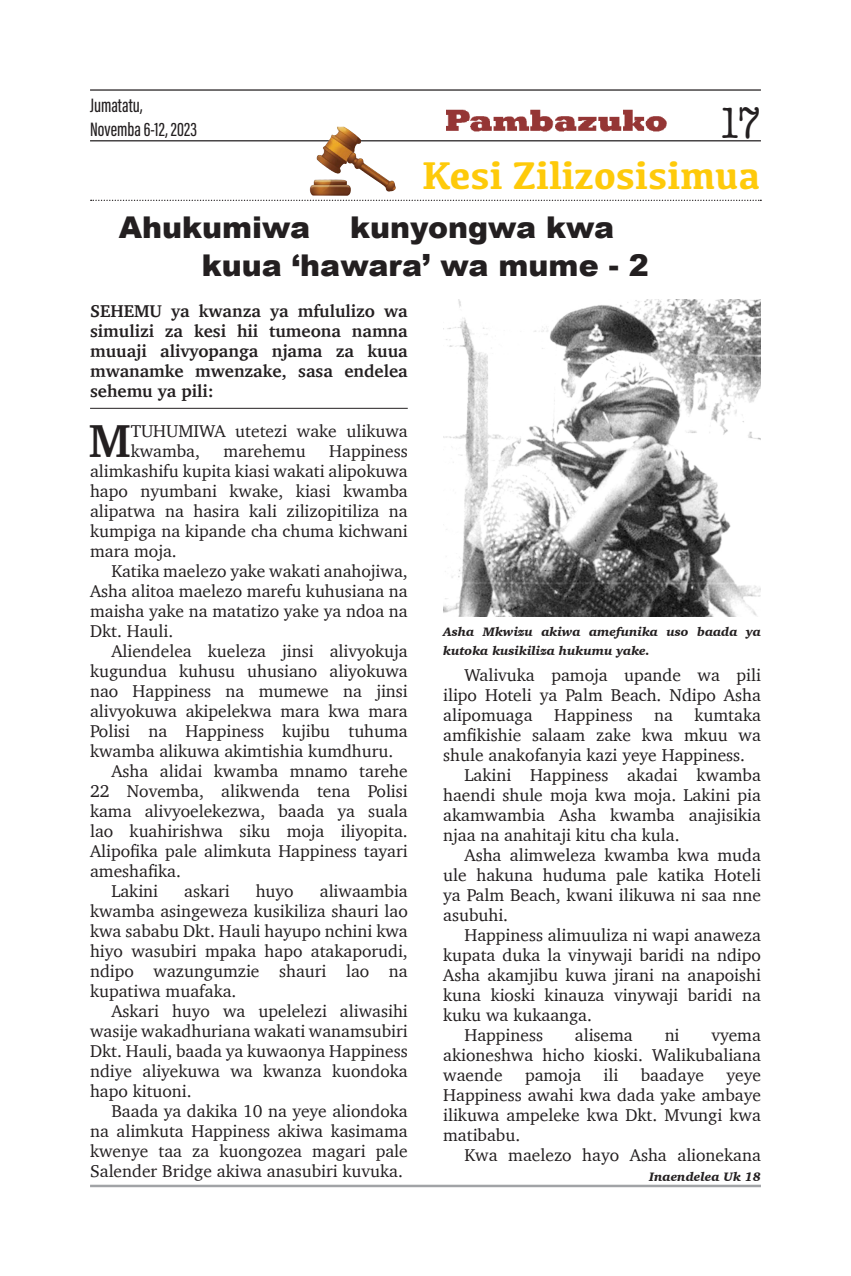
<style>
.page{position:relative;width:851px;height:1276px;background:#fff}
.page>*{position:absolute;margin:0;border:0;box-sizing:border-box;transform-origin:0 0}
.t1{font:700 47.25px "Charter";color:#231f20}
.t2{font:45px "American Typewriter";color:#231f20;scale:.84 1}
.t3{font:700 40px "Kefa";color:#feca0a}
.t4{font:900 30px "Arial";color:#231f20}
.t5{font:20px/24px "Acumin Variable Concept";color:#231f20}
.t6{font:17.5px/20px "Charter";color:#231f20;text-align:justify}
.t7{font:700 17.5px/20px "Charter";color:#231f20;text-align:justify}
.t8{font:italic 900 12.5px/18.8px "Charter";color:#231f20}
</style>
<div class="page">
<hr style="left:90px;top:89px;width:670px;height:2px;background:#231f20">
<hr style="left:90px;top:140px;width:670px;height:1px;background:#231f20">
<hr style="left:90px;top:1184px;width:670px;height:3px;background:#a1a3a6">
<svg style="left:91px;top:200px;width:670px;height:1px"></svg>
<img style="left:446px;top:109px;width:220px;height:23px">
<img style="left:308px;top:127px;width:88px;height:69px">
<hr style="left:90px;top:408px;width:317px;height:1px;background:#231f20">
<img style="left:443px;top:299px;width:317px;height:318px">
<p class="t5" style="left:90px;top:92px;width:108px">Jumatatu,<br>Novemba 6-12, 2023</p>
<h2 class="t2" style="left:717px;top:88px;width:53px">17</h2>
<p class="t3" style="left:421px;top:148px;width:340px">Kesi Zilizosisimua</p>
<p class="t4" style="left:119px;top:205px;width:193px">Ahukumiwa</p>
<p class="t4" style="left:350px;top:205px;width:265px">kunyongwa kwa</p>
<p class="t4" style="left:202px;top:243px;width:448px">kuua ‘hawara’ wa mume - 2</p>
<p class="t7" style="left:90px;top:300px;width:319px">SEHEMU ya kwanza ya mfululizo wa simulizi za kesi hii tumeona namna muuaji alivyopanga njama za kuua mwanamke mwenzake, sasa endelea sehemu ya pili:</p>
<p class="t1" style="left:89px;top:400px;width:43px">M</p>
<p class="t6" style="left:131px;top:420px;width:278px">TUHUMIWA utetezi wake ulikuwa kwamba,</p>
<p class="t6" style="left:223px;top:440px;width:84px">marehemu</p>
<p class="t6" style="left:90px;top:440px;width:319px;text-indent:239px">Happiness alimkashifu kupita kiasi wakati alipokuwa hapo nyumbani kwake, kiasi kwamba alipatwa na hasira kali zilizopitiliza na kumpiga na kipande cha chuma kichwani mara moja.</p>
<p class="t6" style="left:90px;top:560px;width:319px;text-indent:21px">Katika maelezo yake wakati anahojiwa, Asha alitoa maelezo marefu kuhusiana na maisha yake na matatizo yake ya ndoa na Dkt. Hauli.</p>
<p class="t6" style="left:90px;top:640px;width:319px;text-indent:21px">Aliendelea kueleza jinsi alivyokuja kugundua kuhusu uhusiano aliyokuwa nao Happiness na mumewe na jinsi alivyokuwa akipelekwa mara kwa mara Polisi na Happiness kujibu tuhuma kwamba alikuwa akimtishia kumdhuru.</p>
<p class="t6" style="left:90px;top:760px;width:319px;text-indent:21px">Asha alidai kwamba mnamo tarehe 22 Novemba, alikwenda tena Polisi kama alivyoelekezwa, baada ya suala lao kuahirishwa siku moja iliyopita.<br>Alipofika pale alimkuta Happiness tayari ameshafika.</p>
<p class="t6" style="left:111px;top:880px;width:48px">Lakini</p>
<p class="t6" style="left:184px;top:880px;width:47px">askari</p>
<p class="t6" style="left:256px;top:880px;width:39px">huyo</p>
<p class="t6" style="left:90px;top:880px;width:319px;text-indent:230px">aliwaambia kwamba asingeweza kusikiliza shauri lao kwa sababu Dkt. Hauli hayupo nchini kwa hiyo wasubiri mpaka hapo atakaporudi, ndipo wazungumzie shauri lao na kupatiwa muafaka.</p>
<p class="t6" style="left:90px;top:1000px;width:319px;text-indent:21px">Askari huyo wa upelelezi aliwasihi wasije wakadhuriana wakati wanamsubiri Dkt. Hauli, baada ya kuwaonya Happiness ndiye aliyekuwa wa kwanza kuondoka hapo kituoni.</p>
<p class="t6" style="left:90px;top:1100px;width:319px;text-indent:21px">Baada ya dakika 10 na yeye aliondoka na alimkuta Happiness akiwa kasimama kwenye taa za kuongozea magari pale Salender Bridge akiwa anasubiri kuvuka.</p>
<p class="t8" style="left:443px;top:622px;width:319px">Asha Mkwizu akiwa amefunika uso baada ya kutoka kusikiliza hukumu yake.</p>
<p class="t6" style="left:443px;top:665px;width:319px;text-indent:21px">Walivuka pamoja upande wa pili ilipo Hoteli ya Palm Beach. Ndipo Asha alipomuaga Happiness na kumtaka amfikishie salaam zake kwa mkuu wa shule anakofanyia kazi yeye Happiness.</p>
<p class="t6" style="left:443px;top:765px;width:319px;text-indent:21px">Lakini Happiness akadai kwamba haendi shule moja kwa moja. Lakini pia akamwambia Asha kwamba anajisikia njaa na anahitaji kitu cha kula.</p>
<p class="t6" style="left:443px;top:845px;width:319px;text-indent:21px">Asha alimweleza kwamba kwa muda ule hakuna huduma pale katika Hoteli ya Palm Beach, kwani ilikuwa ni saa nne asubuhi.</p>
<p class="t6" style="left:443px;top:925px;width:319px;text-indent:21px">Happiness alimuuliza ni wapi anaweza kupata duka la vinywaji baridi na ndipo Asha akamjibu kuwa jirani na anapoishi kuna kioski kinauza vinywaji baridi na kuku wa kukaanga.</p>
<p class="t6" style="left:464px;top:1025px;width:80px">Happiness</p>
<p class="t6" style="left:574px;top:1025px;width:59px">alisema</p>
<p class="t6" style="left:664px;top:1025px;width:16px">ni</p>
<p class="t6" style="left:443px;top:1025px;width:319px;text-indent:268px">vyema akioneshwa hicho kioski. Walikubaliana waende</p>
<p class="t6" style="left:525px;top:1065px;width:58px">pamoja</p>
<p class="t6" style="left:603px;top:1065px;width:16px">ili</p>
<p class="t6" style="left:640px;top:1065px;width:65px">baadaye</p>
<p class="t6" style="left:443px;top:1065px;width:319px;text-indent:283px">yeye Happiness awahi kwa dada yake ambaye ilikuwa ampeleke kwa Dkt. Mvungi kwa matibabu.</p>
<p class="t6" style="left:464px;top:1145px;width:298px">Kwa maelezo hayo Asha alionekana</p>
<p class="t8" style="left:649px;top:1167px;width:113px">Inaendelea Uk 18</p>
</div>
